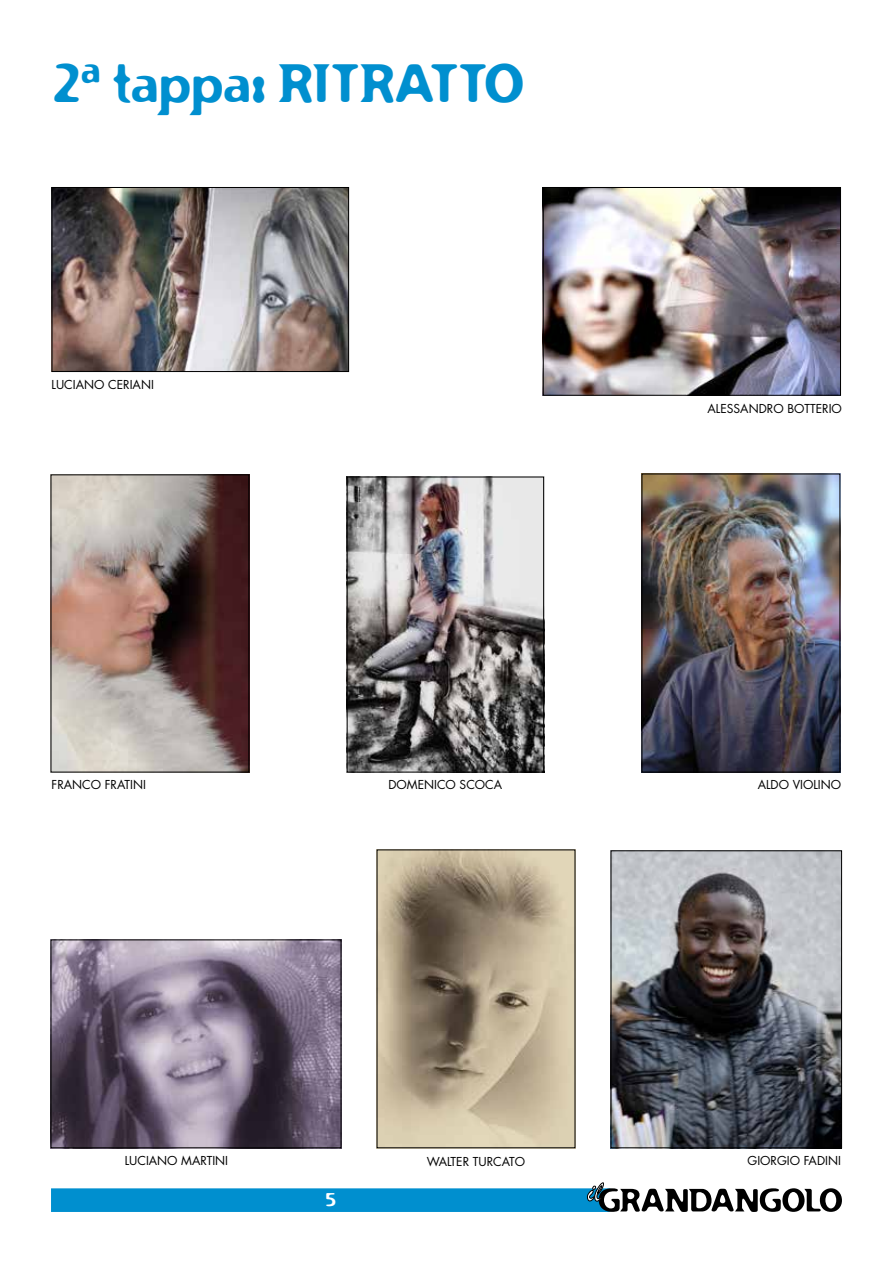
<style>
.page{position:relative;width:893px;height:1263px;background:#fff}
.page>*{position:absolute;margin:0;border:0;box-sizing:border-box;transform-origin:0 0}
.t1{font:52.5px "Flexure";letter-spacing:-.02em;color:#008fcf;scale:.91 1}
.t2{font:18px "Flexure";color:#fff}
.t3{font:12px "Futura";color:#000}
</style>
<div class="page">
<svg style="left:51px;top:1182px;width:791px;height:30px"></svg>
<img style="left:53px;top:476px;width:194px;height:294px">
<div style="left:51px;top:474px;width:198px;height:298px;border:1px solid #000"></div>
<img style="left:613px;top:852px;width:227px;height:294px">
<div style="left:611px;top:850px;width:231px;height:298px;border:1px solid #000"></div>
<img style="left:53px;top:941px;width:286px;height:205px">
<div style="left:51px;top:939px;width:290px;height:209px;border:1px solid #000"></div>
<img style="left:644px;top:476px;width:194px;height:294px">
<div style="left:642px;top:474px;width:198px;height:298px;border:1px solid #000"></div>
<img style="left:545px;top:189px;width:294px;height:205px">
<div style="left:543px;top:187px;width:298px;height:209px;border:1px solid #000"></div>
<img style="left:54px;top:189px;width:293px;height:181px">
<div style="left:52px;top:187px;width:297px;height:185px;border:1px solid #000"></div>
<img style="left:349px;top:479px;width:193px;height:291px">
<div style="left:347px;top:477px;width:197px;height:295px;border:1px solid #000"></div>
<img style="left:379px;top:851px;width:194px;height:295px">
<h1 class="t1" style="left:51px;top:51px;width:521px">2ª tappa: RITRATTO</h1>
<p class="t3" style="left:52px;top:376px;width:104px">LUCIANO CERIANI</p>
<p class="t3" style="left:52px;top:777px;width:96px">FRANCO FRATINI</p>
<p class="t3" style="left:388px;top:777px;width:115px">DOMENICO SCOCA</p>
<p class="t3" style="left:708px;top:400px;width:136px">ALESSANDRO BOTTERIO</p>
<p class="t3" style="left:758px;top:777px;width:85px">ALDO VIOLINO</p>
<p class="t3" style="left:125px;top:1152px;width:105px">LUCIANO MARTINI</p>
<p class="t3" style="left:427px;top:1153px;width:100px">WALTER TURCATO</p>
<p class="t3" style="left:747px;top:1152px;width:95px">GIORGIO FADINI</p>
<h2 class="t2" style="left:325px;top:1188px;width:13px">5</h2>
</div>
